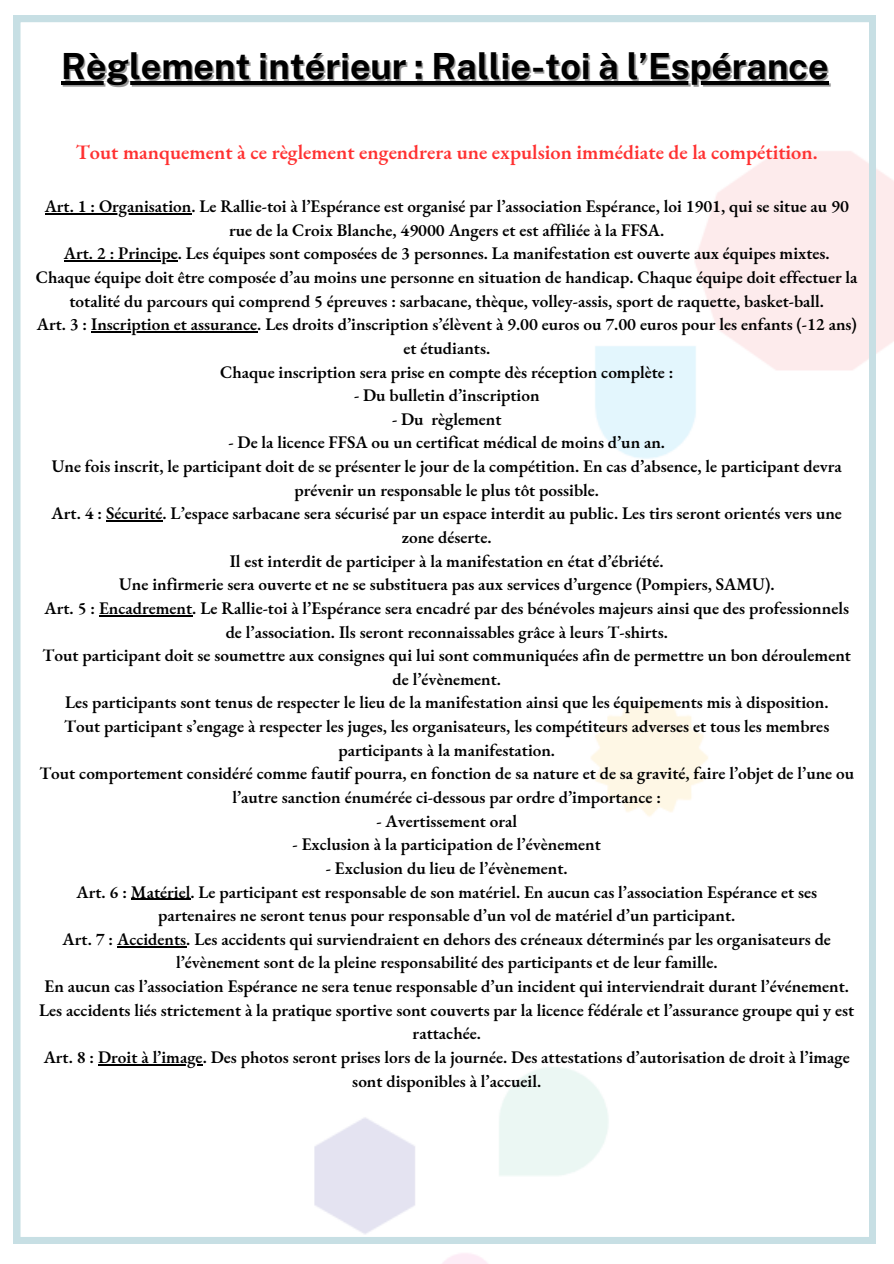
<style>
.page{position:relative;width:894px;height:1264px;background:#fff}
.page>*{position:absolute;margin:0;border:0;box-sizing:border-box;transform-origin:0 0}
.t1{font:700 36px "Public Sans";color:#000}
.t2{font:600 20.4px "EB Garamond";color:#ff3131}
.t3{font:600 17.25px/23.7px "EB Garamond";color:#000;text-align:center}
</style>
<div class="page">
<img style="left:13px;top:15px;width:880px;height:1248px">
<hr style="left:61px;top:82px;width:767px;height:3px;background:#000">
<h1 class="t1" style="left:61px;top:45px;width:768px">Règlement intérieur : Rallie-toi à l’Espérance</h1>
<h2 class="t2" style="left:76px;top:139px;width:743px">Tout manquement à ce règlement engendrera une expulsion immédiate de la compétition.</h2>
<p class="t3" style="left:45px;top:194px;width:805px">Art. 1 : Organisation. Le Rallie-toi à l’Espérance est organisé par l’association Espérance, loi 1901, qui se situe au 90 rue de la Croix Blanche, 49000 Angers et est affiliée à la FFSA.</p>
<p class="t3" style="left:36px;top:241px;width:822px">Art. 2 : Principe. Les équipes sont composées de 3 personnes. La manifestation est ouverte aux équipes mixtes.<br>Chaque équipe doit être composée d’au moins une personne en situation de handicap. Chaque équipe doit effectuer la totalité du parcours qui comprend 5 épreuves : sarbacane, thèque, volley-assis, sport de raquette, basket-ball.</p>
<p class="t3" style="left:37px;top:312px;width:821px">Art. 3 : Inscription et assurance. Les droits d’inscription s’élèvent à 9.00 euros ou 7.00 euros pour les enfants (-12 ans)</p>
<p class="t3" style="left:220px;top:336px;width:454px">et étudiants.<br>Chaque inscription sera prise en compte dès réception complète :</p>
<p class="t3" style="left:354px;top:383px;width:187px">- Du bulletin d’inscription</p>
<p class="t3" style="left:392px;top:407px;width:111px">- Du règlement</p>
<p class="t3" style="left:228px;top:430px;width:438px">- De la licence FFSA ou un certificat médical de moins d’un an.</p>
<p class="t3" style="left:52px;top:454px;width:791px">Une fois inscrit, le participant doit de se présenter le jour de la compétition. En cas d’absence, le participant devra prévenir un responsable le plus tôt possible.</p>
<p class="t3" style="left:52px;top:501px;width:791px">Art. 4 : Sécurité. L’espace sarbacane sera sécurisé par un espace interdit au public. Les tirs seront orientés vers une zone déserte.</p>
<p class="t3" style="left:230px;top:548px;width:435px">Il est interdit de participer à la manifestation en état d’ébriété.</p>
<p class="t3" style="left:119px;top:572px;width:656px">Une infirmerie sera ouverte et ne se substituera pas aux services d’urgence (Pompiers, SAMU).</p>
<p class="t3" style="left:45px;top:596px;width:805px">Art. 5 : Encadrement. Le Rallie-toi à l’Espérance sera encadré par des bénévoles majeurs ainsi que des professionnels de l’association. Ils seront reconnaissables grâce à leurs T-shirts.</p>
<p class="t3" style="left:43px;top:643px;width:809px">Tout participant doit se soumettre aux consignes qui lui sont communiquées afin de permettre un bon déroulement de l’évènement.</p>
<p class="t3" style="left:65px;top:690px;width:764px">Les participants sont tenus de respecter le lieu de la manifestation ainsi que les équipements mis à disposition.</p>
<p class="t3" style="left:64px;top:714px;width:766px">Tout participant s’engage à respecter les juges, les organisateurs, les compétiteurs adverses et tous les membres participants à la manifestation.</p>
<p class="t3" style="left:39px;top:761px;width:816px">Tout comportement considéré comme fautif pourra, en fonction de sa nature et de sa gravité, faire l’objet de l’une ou l’autre sanction énumérée ci-dessous par ordre d’importance :</p>
<p class="t3" style="left:376px;top:808px;width:142px">- Avertissement oral</p>
<p class="t3" style="left:292px;top:832px;width:310px">- Exclusion à la participation de l’évènement</p>
<p class="t3" style="left:326px;top:856px;width:243px">- Exclusion du lieu de l’évènement.</p>
<p class="t3" style="left:76px;top:879px;width:742px">Art. 6 : Matériel. Le participant est responsable de son matériel. En aucun cas l’association Espérance et ses partenaires ne seront tenus pour responsable d’un vol de matériel d’un participant.</p>
<p class="t3" style="left:63px;top:926px;width:769px">Art. 7 : Accidents. Les accidents qui surviendraient en dehors des créneaux déterminés par les organisateurs de l’évènement sont de la pleine responsabilité des participants et de leur famille.</p>
<p class="t3" style="left:44px;top:974px;width:805px">En aucun cas l’association Espérance ne sera tenue responsable d’un incident qui interviendrait durant l’événement.</p>
<p class="t3" style="left:39px;top:997px;width:816px">Les accidents liés strictement à la pratique sportive sont couverts par la licence fédérale et l’assurance groupe qui y est rattachée.</p>
<p class="t3" style="left:44px;top:1045px;width:807px">Art. 8 : Droit à l’image. Des photos seront prises lors de la journée. Des attestations d’autorisation de droit à l’image</p>
<p class="t3" style="left:352px;top:1068px;width:190px">sont disponibles à l’accueil.</p>
</div>
